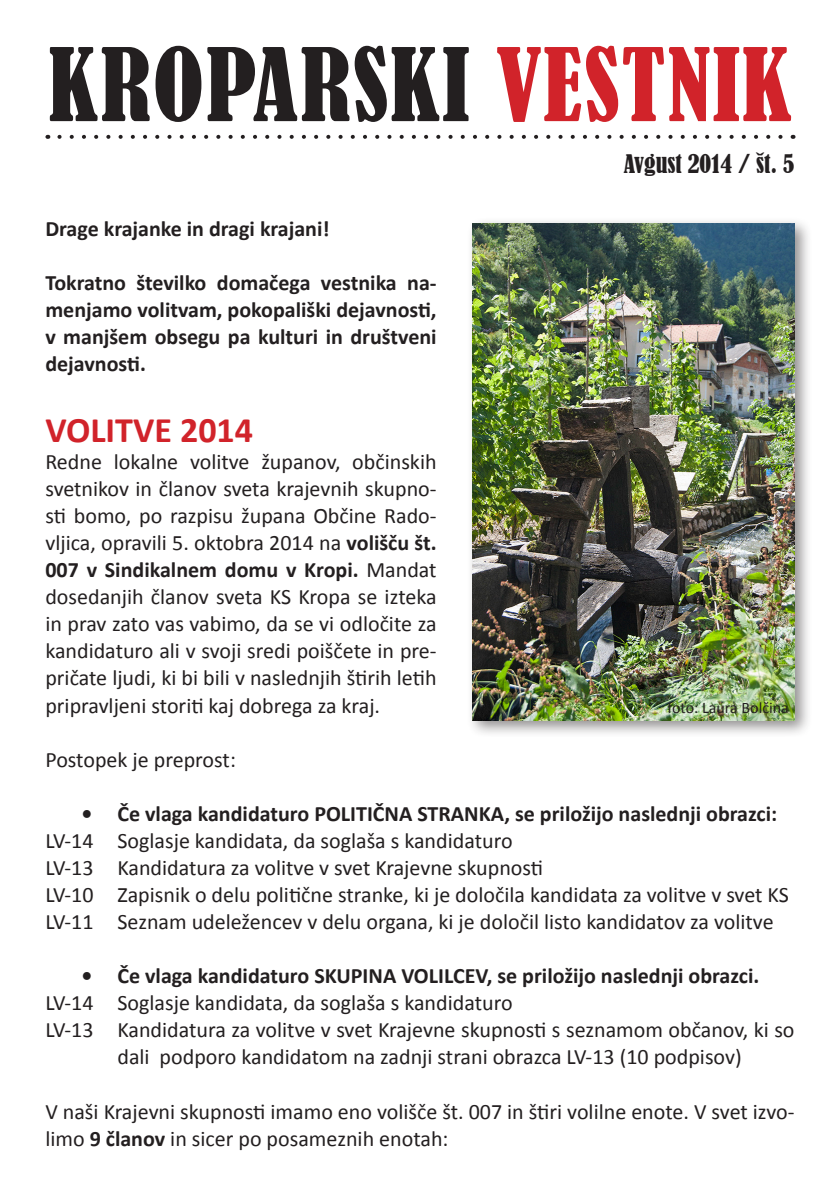
<style>
.page{position:relative;width:840px;height:1191px;background:#fff}
.page>*{position:absolute;margin:0;border:0;box-sizing:border-box;transform-origin:0 0}
.t1{font:condensed 94px "Bernard";letter-spacing:.02em;color:#231f20}
.t2{font:700 36px "Calibri";color:#d1232a}
.t3{font:condensed 24px "Bernard";color:#231f20}
.t4{font:22px/27px "Calibri";color:#231f20}
.t5{font:700 22px/27px "Calibri";color:#231f20;text-align:justify}
.t6{font:16px "Calibri";color:#231f20}
.s1{color:#d1232a}
.s2{font-weight:700}
</style>
<div class="page">
<svg style="left:59px;top:135px;width:724px;height:4px"></svg>
<div style="left:466px;top:217px;width:345px;height:521px;background:#231f20;opacity:.5"></div>
<img style="left:472px;top:223px;width:322px;height:497px">
<h1 class="t1" style="left:48px;top:30px;width:744px">KROPARSKI <span class="s1">VESTNIK</span></h1>
<p class="t3" style="left:623px;top:150px;width:172px">Avgust 2014 / št. 5</p>
<p class="t5" style="left:45px;top:215px;width:285px">Drage krajanke in dragi krajani!</p>
<p class="t5" style="left:45px;top:269px;width:392px">Tokratno številko domačega vestnika na&shy;menjamo volitvam, pokopališki dejavnosti, v manjšem obsegu pa kulturi in društveni dejavnosti.</p>
<h2 class="t2" style="left:45px;top:407px;width:209px">VOLITVE 2014</h2>
<p class="t4" style="left:45px;top:448px;width:392px;text-align:justify">Redne lokalne volitve županov, občinskih svetnikov in članov sveta krajevnih skupno&shy;sti bomo, po razpisu župana Občine Rado&shy;vljica, opravili 5. oktobra 2014 na <span class="s2">volišču št.<br>007 v Sindikalnem domu v Kropi.</span> Mandat dosedanjih članov sveta KS Kropa se izteka in prav zato vas vabimo, da se vi odločite za kandidaturo ali v svoji sredi poiščete in pre&shy;pričate ljudi, ki bi bili v naslednjih štirih letih pripravljeni storiti kaj dobrega za kraj.</p>
<p class="t4" style="left:45px;top:746px;width:192px">Postopek je preprost:</p>
<p class="t5" style="left:81px;top:800px;width:696px">• Če vlaga kandidaturo POLITIČNA STRANKA, se priložijo naslednji obrazci:</p>
<p class="t4" style="left:45px;top:827px;width:744px">LV-14 Soglasje kandidata, da soglaša s kandidaturo<br>LV-13 Kandidatura za volitve v svet Krajevne skupnosti<br>LV-10 Zapisnik o delu politične stranke, ki je določila kandidata za volitve v svet KS LV-11 Seznam udeležencev v delu organa, ki je določil listo kandidatov za volitve</p>
<p class="t5" style="left:81px;top:962px;width:679px">• Če vlaga kandidaturo SKUPINA VOLILCEV, se priložijo naslednji obrazci.</p>
<p class="t4" style="left:45px;top:989px;width:468px">LV-14 Soglasje kandidata, da soglaša s kandidaturo</p>
<p class="t4" style="left:45px;top:1016px;width:750px">LV-13 Kandidatura za volitve v svet Krajevne skupnosti s seznamom občanov, ki so</p>
<p class="t4" style="left:117px;top:1043px;width:625px">dali podporo kandidatom na zadnji strani obrazca LV-13 (10 podpisov)</p>
<p class="t4" style="left:45px;top:1097px;width:750px">V naši Krajevni skupnosti imamo eno volišče št. 007 in štiri volilne enote. V svet izvo&shy;limo <span class="s2">9 članov</span> in sicer po posameznih enotah:</p>
<p class="t6" style="left:667px;top:697px;width:123px">foto: Laura Bolčina</p>
</div>
